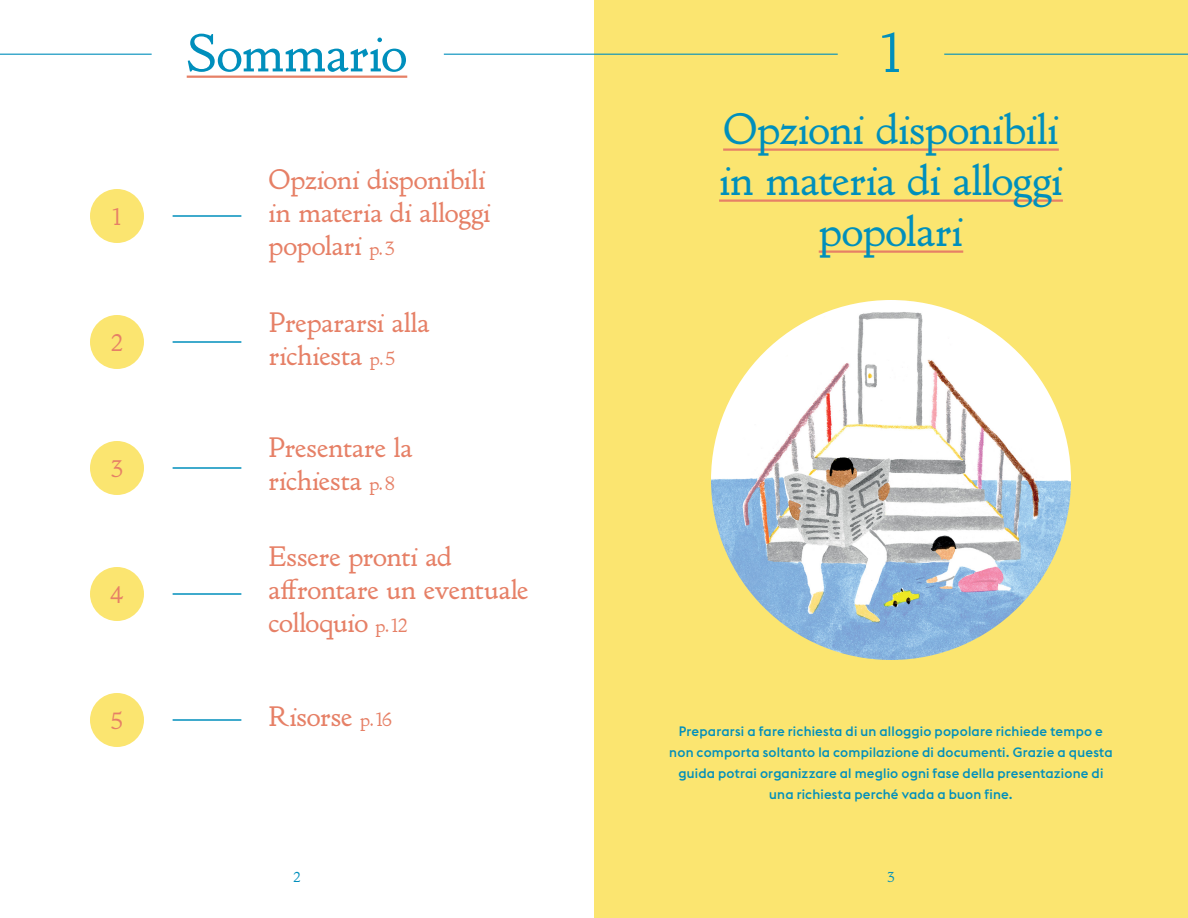
<style>
.page{position:relative;width:1188px;height:918px;background:#fff}
.page>*{position:absolute;margin:0;border:0;box-sizing:border-box;transform-origin:0 0}
.section_numbers{font:52.5px "Thames Capsule";color:#008fbc}
.Chapter_headers{font:51px "Thames Capsule";letter-spacing:-.015em;color:#008fbc}
.Chapter_headers-2{font:42px/51px "Thames Capsule";letter-spacing:-.015em;color:#008fbc;text-align:center}
.underline{font:27px/33px "Thames Capsule";letter-spacing:-.01em;color:#e68066}
.section_numbers-2{font:22.5px "Thames Capsule";color:#e68066}
.Chapter_Text{font:500 13.5px/21px "Euclid Flex";letter-spacing:.015em;color:#008fbc;text-align:center}
.t1{font:13.5px "Thames Capsule";color:#008fbc}
.s1{font-size:18px}
</style>
<div class="page">
<div style="left:594px;top:0;width:594px;height:918px;background:#fbe570"></div>
<img style="left:711px;top:300px;width:360px;height:360px;border-radius:180px">
<hr style="left:944px;top:54px;width:244px;height:1px;background:#008fbc">
<hr style="left:723px;top:148px;width:336px;height:3px;background:#e68066">
<hr style="left:719px;top:199px;width:344px;height:3px;background:#e68066">
<hr style="left:819px;top:250px;width:144px;height:3px;background:#e68066">
<hr style="left:444px;top:54px;width:394px;height:1px;background:#008fbc">
<hr style="left:187px;top:76px;width:220px;height:2px;background:#e68066">
<hr style="left:0;top:54px;width:152px;height:1px;background:#008fbc">
<div style="left:90px;top:189px;width:54px;height:54px;background:#fbe570;border-radius:50%"></div>
<div style="left:90px;top:315px;width:54px;height:54px;background:#fbe570;border-radius:50%"></div>
<div style="left:90px;top:441px;width:54px;height:54px;background:#fbe570;border-radius:50%"></div>
<div style="left:90px;top:567px;width:54px;height:54px;background:#fbe570;border-radius:50%"></div>
<div style="left:90px;top:693px;width:54px;height:54px;background:#fbe570;border-radius:50%"></div>
<hr style="left:173px;top:215px;width:68px;height:2px;background:#008fbc">
<hr style="left:173px;top:467px;width:68px;height:2px;background:#008fbc">
<hr style="left:173px;top:593px;width:68px;height:2px;background:#008fbc">
<hr style="left:173px;top:341px;width:68px;height:2px;background:#008fbc">
<hr style="left:173px;top:719px;width:68px;height:2px;background:#008fbc">
<p class="section_numbers-2" style="left:113px;top:204px;width:10px">1</p>
<p class="section_numbers-2" style="left:111px;top:330px;width:13px">2</p>
<p class="section_numbers-2" style="left:111px;top:456px;width:13px">3</p>
<p class="section_numbers-2" style="left:111px;top:582px;width:14px">4</p>
<p class="Chapter_headers" style="left:187px;top:24px;width:222px">Sommario</p>
<p class="underline" style="left:268px;top:164px;width:224px">Opzioni disponibili in materia di alloggi popolari <span class="s1">p.3</span></p>
<p class="underline" style="left:269px;top:306px;width:162px">Prepararsi alla richiesta <span class="s1">p.5</span></p>
<p class="underline" style="left:268px;top:432px;width:146px">Presentare la richiesta <span class="s1">p.8</span></p>
<p class="underline" style="left:268px;top:541px;width:262px">Essere pronti ad affrontare un eventuale colloquio <span class="s1">p.12</span></p>
<p class="section_numbers-2" style="left:111px;top:708px;width:14px">5</p>
<p class="underline" style="left:268px;top:701px;width:125px">Risorse <span class="s1">p.16</span></p>
<p class="t1" style="left:294px;top:869px;width:8px">2</p>
<p class="section_numbers" style="left:882px;top:23px;width:20px">1</p>
<p class="Chapter_headers-2" style="left:719px;top:105px;width:345px">Opzioni disponibili in materia di alloggi popolari</p>
<p class="Chapter_Text" style="left:669px;top:721px;width:445px">Prepararsi a fare richiesta di un alloggio popolare richiede tempo e non comporta soltanto la compilazione di documenti. Grazie a questa guida potrai organizzare al meglio ogni fase della presentazione di una richiesta perché vada a buon fine.</p>
<p class="t1" style="left:887px;top:869px;width:9px">3</p>
</div>
